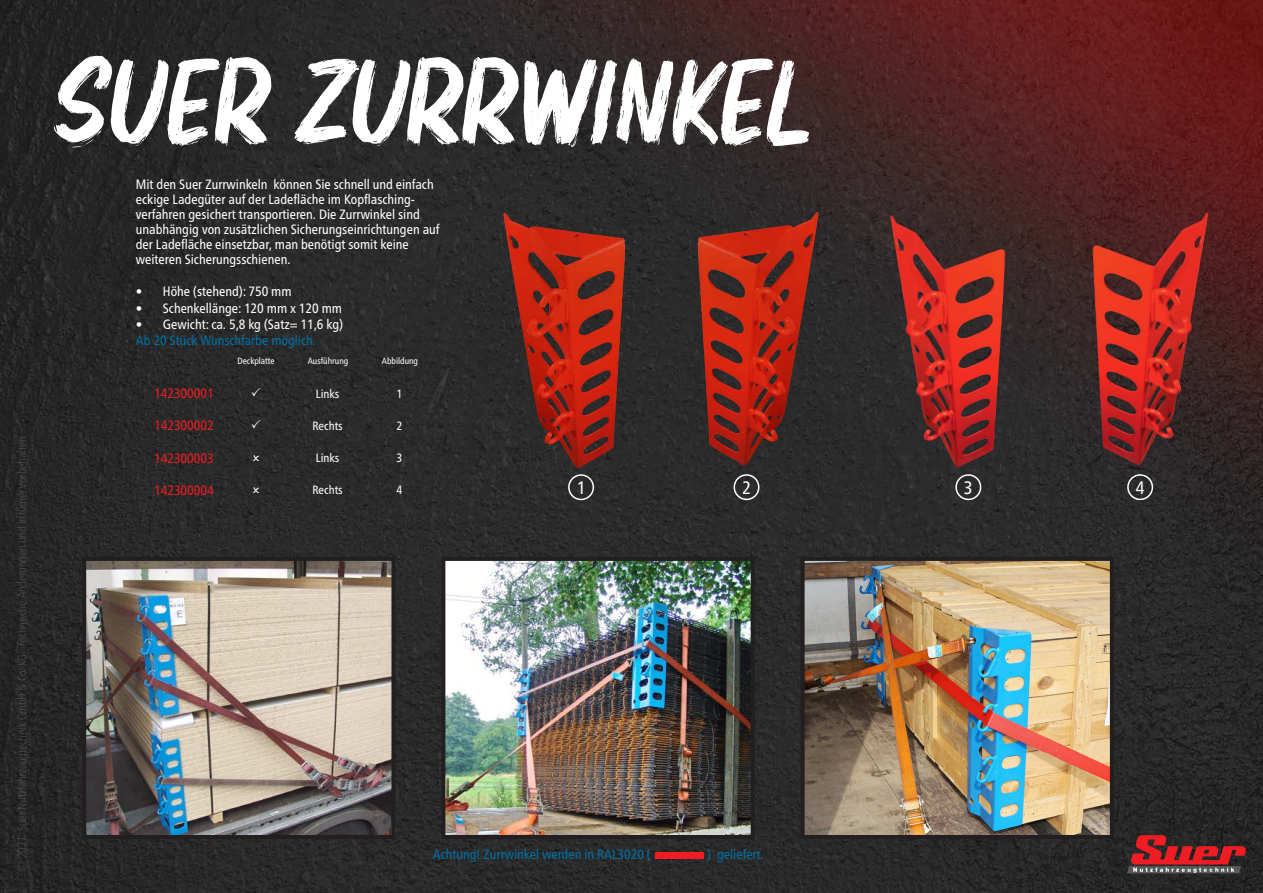
<style>
.page{position:relative;width:1263px;height:893px;background:#fff}
.page>*{position:absolute;margin:0;border:0;box-sizing:border-box;transform-origin:0 0}
.t1{font:120px "Elbrush";letter-spacing:-.01em;color:#fff}
.t2{font:condensed 18px "Frutiger Neue LTW1 G";color:#fff}
.Produkt_Details{font:condensed 13.5px/15px "Frutiger Neue LTW1 G";color:#fff}
.Produkt_Details-2{font:condensed 13.5px "Frutiger Neue LTW1 G";color:#0071a5}
.Produkt_Details-3{font:condensed 13.5px "Frutiger Neue LTW1 G";color:#ee1d23}
.t3{font:100 condensed 12px "Frutiger Neue LTW1 G";color:#57585a}
.t4{font:condensed 12px "Frutiger Neue LTW1 G";color:#fff}
.Produkt_Details-4{font:condensed 9px "Frutiger Neue LTW1 G";color:#fff}
</style>
<div class="page">
<img style="left:0;top:0;width:1263px;height:893px">
<svg style="left:1127px;top:835px;width:120px;height:38px"></svg>
<img style="left:87px;top:562px;width:303px;height:272px">
<div style="left:82px;top:557px;width:313px;height:282px;border:4px solid #231f20"></div>
<img style="left:446px;top:562px;width:304px;height:272px">
<div style="left:441px;top:557px;width:314px;height:282px;border:4px solid #231f20"></div>
<img style="left:806px;top:562px;width:303px;height:272px">
<div style="left:801px;top:557px;width:313px;height:282px;border:4px solid #231f20"></div>
<div style="left:655px;top:852px;width:48px;height:6px;background:#ee1d23"></div>
<div style="left:955px;top:474px;width:26px;height:26px;border:2px solid #fff;border-radius:50%"></div>
<div style="left:1127px;top:474px;width:26px;height:26px;border:2px solid #fff;border-radius:50%"></div>
<img style="left:496px;top:155px;width:190px;height:316px">
<img style="left:692px;top:183px;width:169px;height:285px">
<img style="left:846px;top:184px;width:205px;height:287px">
<img style="left:1066px;top:205px;width:197px;height:265px">
<div style="left:733px;top:474px;width:26px;height:26px;border:2px solid #fff;border-radius:50%"></div>
<div style="left:568px;top:474px;width:26px;height:26px;border:2px solid #fff;border-radius:50%"></div>
<svg style="left:252px;top:388px;width:9px;height:8px"></svg>
<svg style="left:252px;top:420px;width:9px;height:9px"></svg>
<svg style="left:253px;top:454px;width:6px;height:6px"></svg>
<svg style="left:253px;top:486px;width:6px;height:7px"></svg>
<p class="t3" style="left:15px;top:872px;width:439px;rotate:-90deg">© 2021 Suer Nutzfahrzeugtechnik GmbH &amp; Co. KG · Technische Änderungen und Irrtümer vorbehalten.</p>
<p class="t1" style="left:54px;top:37px;width:756px">SUER ZURRWINKEL</p>
<p class="Produkt_Details" style="left:136px;top:177px;width:305px">Mit den Suer Zurrwinkeln können Sie schnell und einfach eckige Ladegüter auf der Ladefläche im Kopflasching&shy;verfahren gesichert transportieren. Die Zurrwinkel sind unabhängig von zusätzlichen Sicherungseinrichtungen auf der Ladefläche einsetzbar, man benötigt somit keine</p>
<p class="Produkt_Details" style="left:136px;top:252px;width:156px">weiteren Sicherungsschienen.</p>
<p class="Produkt_Details" style="left:136px;top:284px;width:157px">• Höhe (stehend): 750 mm</p>
<p class="Produkt_Details" style="left:136px;top:300px;width:208px">• Schenkellänge: 120 mm x 120 mm</p>
<p class="Produkt_Details" style="left:136px;top:317px;width:209px">• Gewicht: ca. 5,8 kg (Satz= 11,6 kg)</p>
<p class="Produkt_Details-2" style="left:136px;top:332px;width:182px">Ab 20 Stück Wunschfarbe möglich.</p>
<p class="Produkt_Details-4" style="left:237px;top:356px;width:39px">Deckplatte</p>
<p class="Produkt_Details-4" style="left:308px;top:356px;width:42px">Ausführung</p>
<p class="Produkt_Details-4" style="left:382px;top:356px;width:38px">Abbildung</p>
<p class="Produkt_Details-3" style="left:154px;top:386px;width:61px">142300001</p>
<p class="t4" style="left:316px;top:386px;width:25px">Links</p>
<p class="t4" style="left:397px;top:386px;width:7px">1</p>
<p class="Produkt_Details-3" style="left:154px;top:418px;width:61px">142300002</p>
<p class="t4" style="left:312px;top:419px;width:32px">Rechts</p>
<p class="t4" style="left:397px;top:419px;width:7px">2</p>
<p class="Produkt_Details-3" style="left:154px;top:450px;width:61px">142300003</p>
<p class="t4" style="left:316px;top:451px;width:25px">Links</p>
<p class="t4" style="left:397px;top:451px;width:7px">3</p>
<p class="Produkt_Details-3" style="left:154px;top:482px;width:61px">142300004</p>
<p class="t4" style="left:312px;top:483px;width:32px">Rechts</p>
<p class="t4" style="left:397px;top:483px;width:7px">4</p>
<p class="t2" style="left:577px;top:477px;width:10px">1</p>
<p class="t2" style="left:742px;top:477px;width:10px">2</p>
<p class="t2" style="left:964px;top:477px;width:10px">3</p>
<p class="t2" style="left:1136px;top:477px;width:10px">4</p>
<p class="Produkt_Details-2" style="left:433px;top:846px;width:219px">Achtung! Zurrwinkel werden in RAL3020 (</p>
<p class="Produkt_Details-2" style="left:707px;top:846px;width:58px">) geliefert.</p>
</div>
